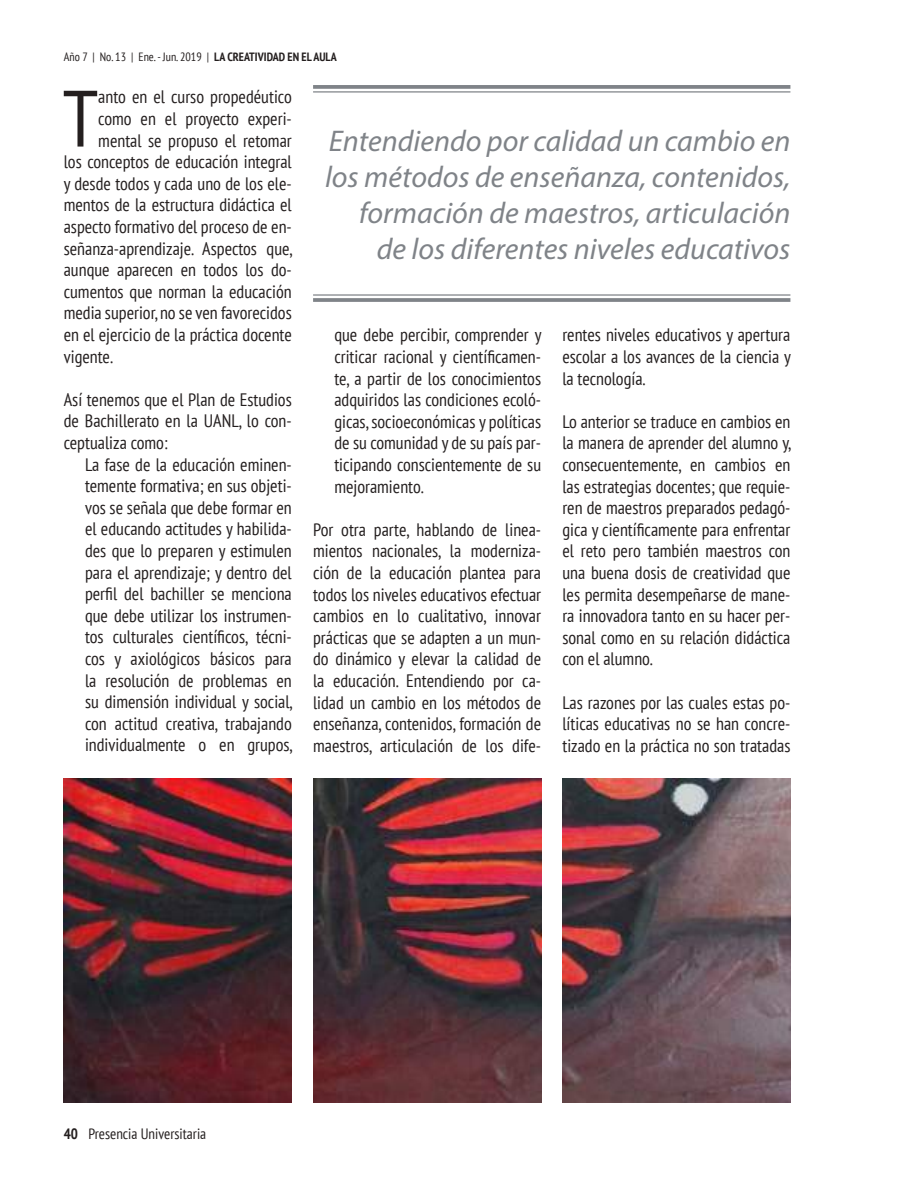
<style>
.page{position:relative;width:918px;height:1188px;background:#fff}
.page>*{position:absolute;margin:0;border:0;box-sizing:border-box;transform-origin:0 0}
.t1{font:condensed 79.65px "PT Sans";color:#241f1f}
.t2{font:italic 30px/36px "Myriad Pro";color:#7f8388;text-align:right}
.t3{font:condensed 18px/21.6px "PT Sans";color:#241f1f;text-align:justify}
.t4{font:condensed 15px "PT Sans";color:#241f1f}
.t5{font:condensed 12px "PT Sans";color:#241f1f}
.s1{font-weight:700}
</style>
<div class="page">
<svg style="left:313px;top:85px;width:477px;height:4px;background:#868a8f"></svg>
<hr style="left:313px;top:91px;width:477px;height:2px;background:#7f8388">
<hr style="left:313px;top:294px;width:477px;height:2px;background:#7f8388">
<hr style="left:313px;top:298px;width:477px;height:4px;background:#8b8e93">
<img style="left:64px;top:779px;width:228px;height:324px">
<img style="left:562px;top:779px;width:228px;height:324px">
<img style="left:313px;top:779px;width:228px;height:324px">
<p class="t5" style="left:64px;top:49px;width:275px">Año 7 | No. 13 | Ene. - Jun. 2019 | <span class="s1">LA CREATIVIDAD EN EL AULA</span></p>
<h1 class="t1" style="left:63px;top:67px;width:37px">T</h1>
<p class="t3" style="left:98px;top:86px;width:195px">anto en el curso propedéutico</p>
<p class="t3" style="left:98px;top:107px;width:195px">como en el proyecto experi-</p>
<p class="t3" style="left:98px;top:129px;width:195px">mental se propuso el retomar</p>
<p class="t3" style="left:64px;top:151px;width:230px">los conceptos de educación integral</p>
<p class="t3" style="left:64px;top:172px;width:230px">y desde todos y cada uno de los ele-</p>
<p class="t3" style="left:64px;top:194px;width:230px">mentos de la estructura didáctica el</p>
<p class="t3" style="left:64px;top:215px;width:230px">aspecto formativo del proceso de en-</p>
<p class="t3" style="left:64px;top:237px;width:231px">señanza-aprendizaje. Aspectos que,</p>
<p class="t3" style="left:64px;top:259px;width:230px">aunque aparecen en todos los do-</p>
<p class="t3" style="left:64px;top:280px;width:230px">cumentos que norman la educación</p>
<p class="t3" style="left:64px;top:302px;width:230px">media superior, no se ven favorecidos</p>
<p class="t3" style="left:64px;top:323px;width:230px">en el ejercicio de la práctica docente</p>
<p class="t3" style="left:64px;top:345px;width:51px">vigente.</p>
<p class="t3" style="left:64px;top:388px;width:230px">Así tenemos que el Plan de Estudios de Bachillerato en la UANL, lo con&shy;ceptualiza como:</p>
<p class="t3" style="left:85px;top:453px;width:209px">La fase de la educación eminen&shy;temente formativa; en sus objeti&shy;vos se señala que debe formar en el educando actitudes y habilida&shy;des que lo preparen y estimulen para el aprendizaje; y dentro del perfil del bachiller se menciona que debe utilizar los instrumen&shy;tos culturales científicos, técni&shy;cos y axiológicos básicos para la resolución de problemas en su dimensión individual y social, con actitud creativa, trabajando individualmente o en grupos,</p>
<h2 class="t2" style="left:325px;top:122px;width:467px">Entendiendo por calidad un cambio en los métodos de enseñanza, contenidos, formación de maestros, articulación de los diferentes niveles educativos</h2>
<p class="t3" style="left:334px;top:324px;width:209px">que debe percibir, comprender y criticar racional y científicamen&shy;te, a partir de los conocimientos adquiridos las condiciones ecoló&shy;gicas, socioeconómicas y políticas de su comunidad y de su país par&shy;ticipando conscientemente de su mejoramiento.</p>
<p class="t3" style="left:313px;top:518px;width:230px">Por otra parte, hablando de linea&shy;mientos nacionales, la moderniza&shy;ción de la educación plantea para todos los niveles educativos efectuar cambios en lo cualitativo, innovar prácticas que se adapten a un mun&shy;do dinámico y elevar la calidad de la educación. Entendiendo por ca&shy;lidad un cambio en los métodos de enseñanza, contenidos, formación de maestros, articulación de los dife-</p>
<p class="t3" style="left:562px;top:324px;width:230px">rentes niveles educativos y apertura escolar a los avances de la ciencia y la tecnología.</p>
<p class="t3" style="left:562px;top:410px;width:231px">Lo anterior se traduce en cambios en la manera de aprender del alumno y, consecuentemente, en cambios en las estrategias docentes; que requie&shy;ren de maestros preparados pedagó&shy;gica y científicamente para enfrentar el reto pero también maestros con una buena dosis de creatividad que les permita desempeñarse de mane&shy;ra innovadora tanto en su hacer per&shy;sonal como en su relación didáctica con el alumno.</p>
<p class="t3" style="left:562px;top:691px;width:230px">Las razones por las cuales estas po&shy;líticas educativas no se han concre&shy;tizado en la práctica no son tratadas</p>
<p class="t4" style="left:64px;top:1125px;width:144px"><span class="s1">40</span> Presencia Universitaria</p>
</div>
